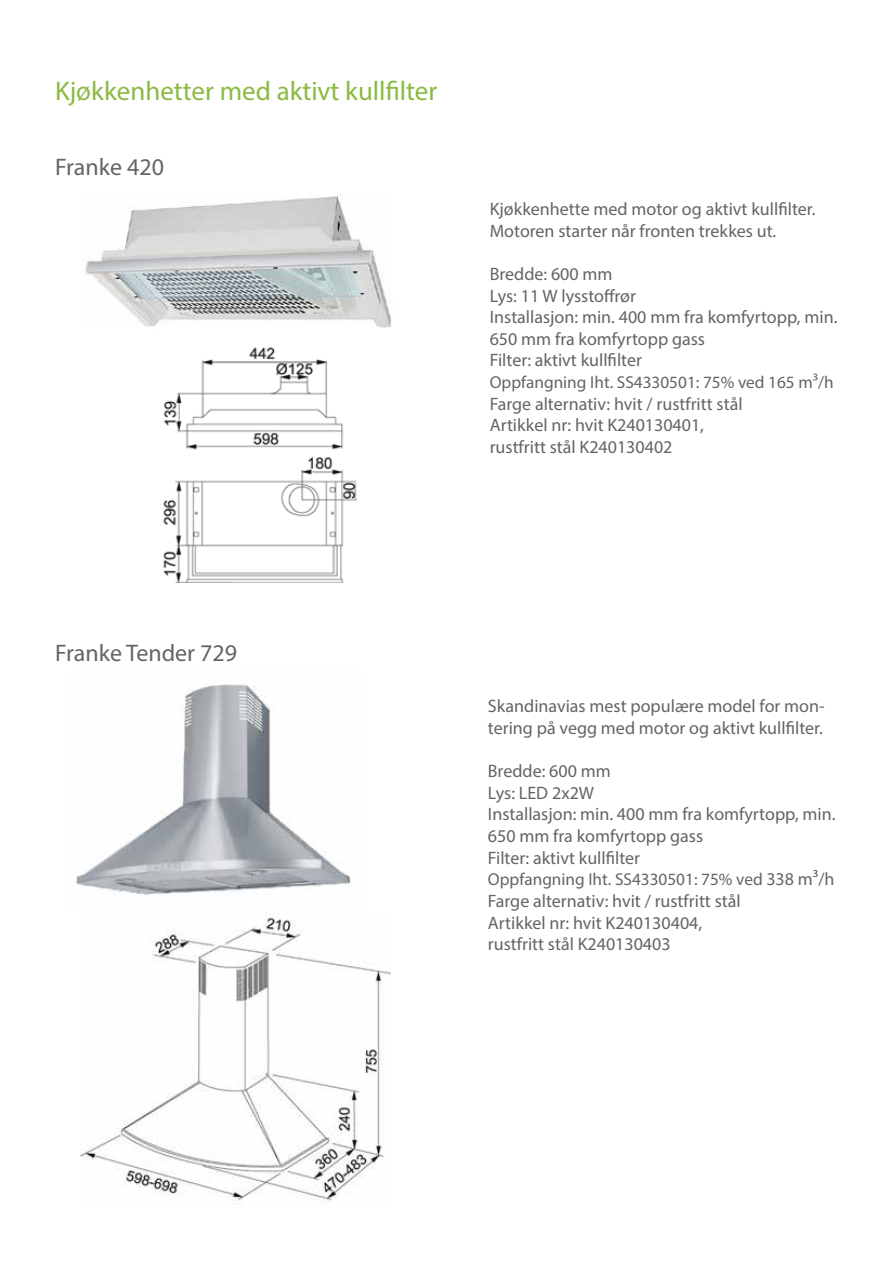
<style>
.page{position:relative;width:893px;height:1263px;background:#fff}
.page>*{position:absolute;margin:0;border:0;box-sizing:border-box;transform-origin:0 0}
.t1{font:27px "Myriad Pro";color:#8aba41}
.t2{font:24px "Myriad Pro";color:#636466}
.t3{font:18px/21.6px "Myriad Pro";color:#636466}
.t4{font:17.25px "Myriad Pro";color:#636466}
.s1{font-size:18px}
</style>
<div class="page">
<img style="left:85px;top:195px;width:307px;height:133px">
<img style="left:76px;top:684px;width:275px;height:211px">
<img style="left:81px;top:915px;width:309px;height:287px">
<img style="left:163px;top:347px;width:195px;height:236px">
<h1 class="t1" style="left:55px;top:74px;width:384px">Kjøkkenhetter med aktivt kullfilter</h1>
<h2 class="t2" style="left:55px;top:152px;width:110px">Franke 420</h2>
<p class="t3" style="left:490px;top:198px;width:327px">Kjøkkenhette med motor og aktivt kullfilter.<br>Motoren starter når fronten trekkes ut.</p>
<p class="t3" style="left:490px;top:263px;width:349px">Bredde: 600 mm<br>Lys: 11 W lysstoffrør<br>Installasjon: min. 400 mm fra komfyrtopp, min.<br>650 mm fra komfyrtopp gass<br>Filter: aktivt kullfilter</p>
<p class="t4" style="left:490px;top:371px;width:345px">Oppfangning Iht. SS4330501: 75% ved 165 m³/h</p>
<p class="t3" style="left:490px;top:392px;width:254px">Farge alternativ: hvit / rustfritt stål<br>Artikkel nr: hvit K240130401, rustfritt stål K240130402</p>
<h2 class="t2" style="left:55px;top:638px;width:184px">Franke Tender 729</h2>
<p class="t3" style="left:488px;top:695px;width:338px">Skandinavias mest populære model for mon&shy;tering på vegg med motor og aktivt kullfilter.</p>
<p class="t3" style="left:488px;top:760px;width:349px">Bredde: 600 mm<br>Lys: LED 2x2W<br>Installasjon: min. 400 mm fra komfyrtopp, min.<br>650 mm fra komfyrtopp gass<br>Filter: aktivt kullfilter</p>
<p class="t4" style="left:488px;top:869px;width:348px">Oppfangning Iht. SS4330501: 75% ved <span class="s1">338 m³/h</span></p>
<p class="t3" style="left:488px;top:890px;width:254px">Farge alternativ: hvit / rustfritt stål<br>Artikkel nr: hvit K240130404, rustfritt stål K240130403</p>
</div>
